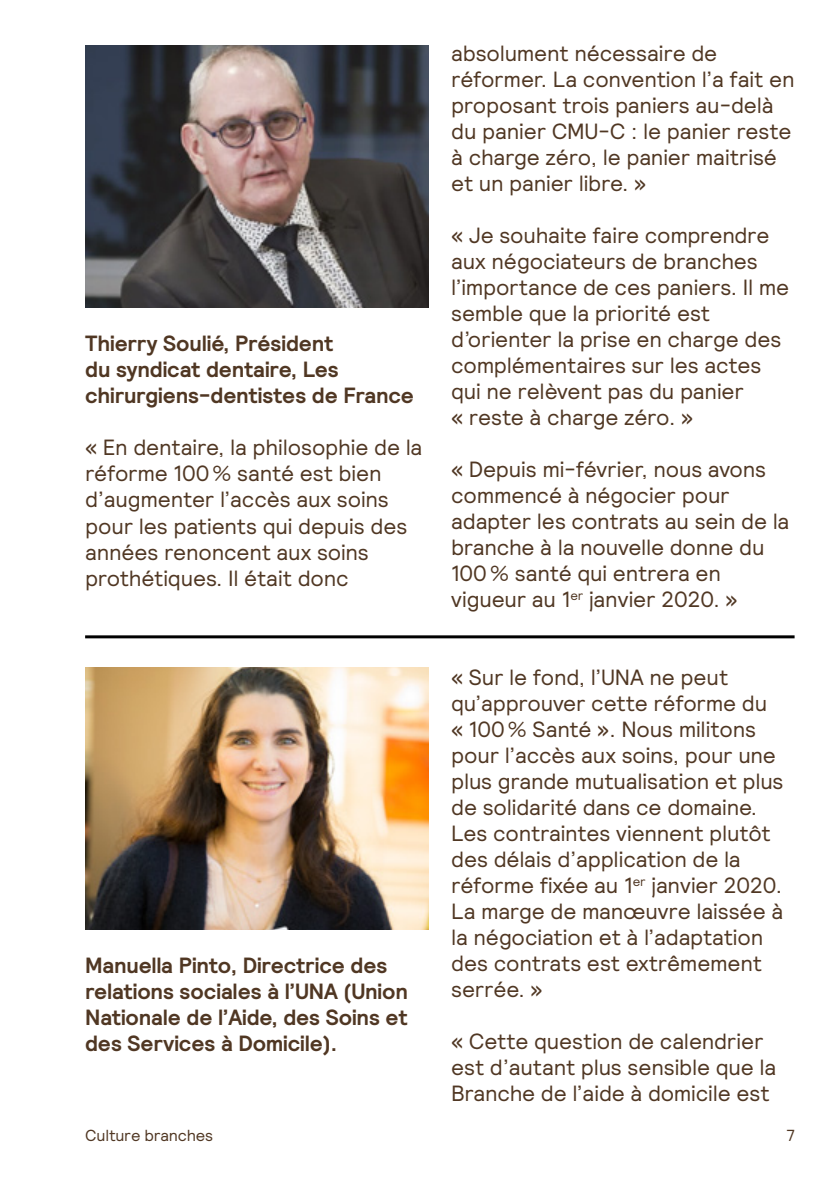
<style>
.page{position:relative;width:840px;height:1191px;background:#fff}
.page>*{position:absolute;margin:0;border:0;box-sizing:border-box;transform-origin:0 0}
.t1{font:22px/26px "Relative";letter-spacing:-.01em;color:#503723}
.t2{font:700 22px/26px "Relative";letter-spacing:-.005em;color:#503723}
.t3{font:16px "Relative";letter-spacing:-.015em;color:#503723}
</style>
<div class="page">
<img style="left:85px;top:45px;width:343px;height:262px">
<hr style="left:85px;top:635px;width:709px;height:3px;background:#000">
<img style="left:85px;top:667px;width:343px;height:262px">
<p class="t2" style="left:85px;top:330px;width:330px">Thierry Soulié, Président<br>du syndicat dentaire, Les chirurgiens-dentistes de France</p>
<p class="t1" style="left:85px;top:434px;width:338px">« En dentaire, la philosophie de la réforme 100% santé est bien d’augmenter l’accès aux soins pour les patients qui depuis des années renoncent aux soins prothétiques. Il était donc</p>
<p class="t2" style="left:85px;top:952px;width:324px">Manuella Pinto, Directrice des relations sociales à l’UNA (Union<br>Nationale de l’Aide, des Soins et des Services à Domicile).</p>
<p class="t1" style="left:451px;top:39px;width:344px">absolument nécessaire de réformer. La convention l’a fait en proposant trois paniers au-delà du panier CMU-C : le panier reste à charge zéro, le panier maitrisé et un panier libre. »</p>
<p class="t1" style="left:451px;top:221px;width:339px">« Je souhaite faire comprendre aux négociateurs de branches l’importance de ces paniers. Il me semble que la priorité est d’orienter la prise en charge des complémentaires sur les actes qui ne relèvent pas du panier<br>« reste à charge zéro. »</p>
<p class="t1" style="left:451px;top:455px;width:339px">« Depuis mi-février, nous avons commencé à négocier pour adapter les contrats au sein de la branche à la nouvelle donne du<br>100% santé qui entrera en vigueur au 1<sup>er</sup> janvier 2020. »</p>
<p class="t1" style="left:451px;top:663px;width:334px">« Sur le fond, l’UNA ne peut qu’approuver cette réforme du « 100% Santé ». Nous militons pour l’accès aux soins, pour une plus grande mutualisation et plus de solidarité dans ce domaine.<br>Les contraintes viennent plutôt des délais d’application de la réforme fixée au 1<sup>er</sup> janvier 2020.<br>La marge de manœuvre laissée à la négociation et à l’adaptation des contrats est extrêmement serrée. »</p>
<p class="t1" style="left:451px;top:1027px;width:326px">« Cette question de calendrier est d’autant plus sensible que la<br>Branche de l’aide à domicile est</p>
<p class="t3" style="left:85px;top:1125px;width:130px">Culture branches</p>
<p class="t3" style="left:786px;top:1125px;width:10px">7</p>
</div>
